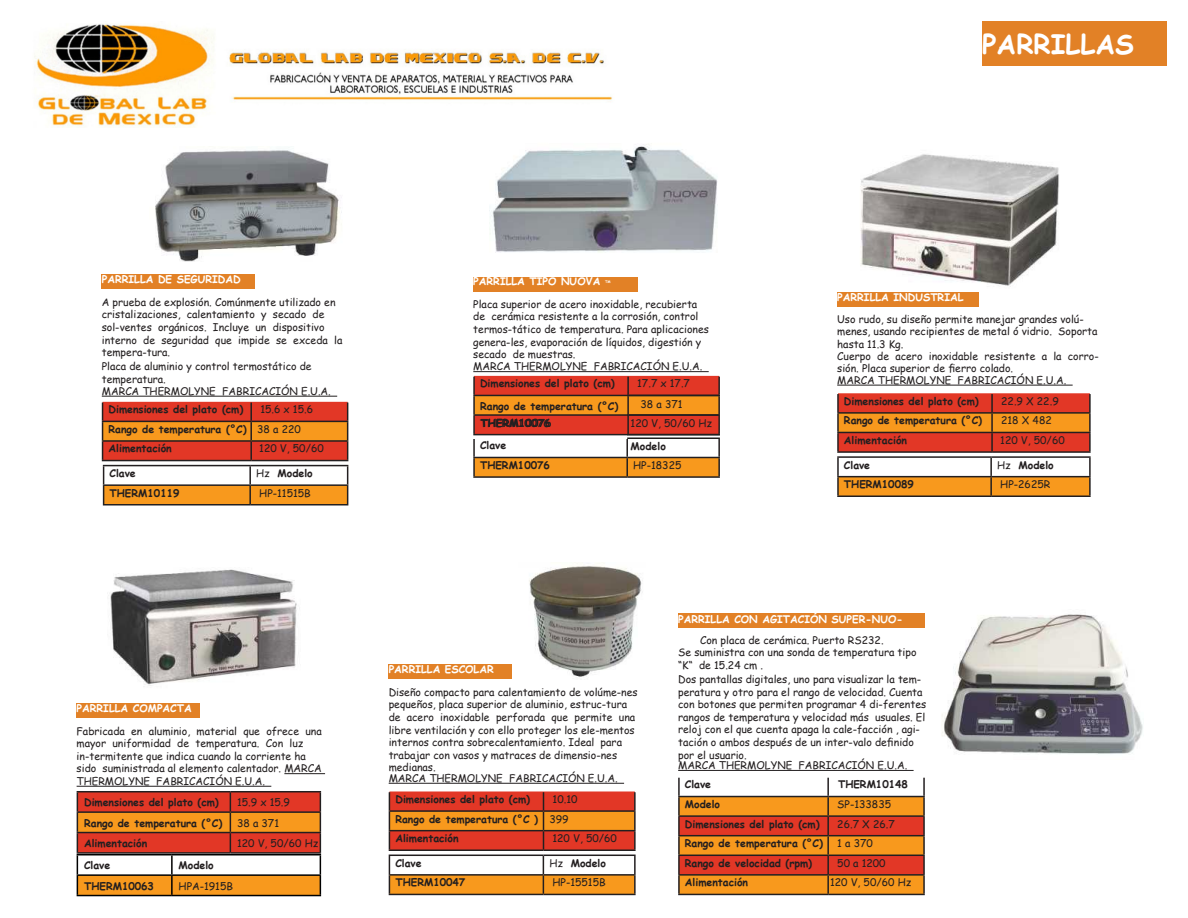
<style>
.page{position:relative;width:1188px;height:918px;background:#fff}
.page>*{position:absolute;margin:0;border:0;box-sizing:border-box;transform-origin:0 0}
.t1{font:700 27px "Comic Sans MS";color:#fff}
.t2{font:10.5px/12.6px "Comic Sans MS";color:#231f20}
.t3{font:700 10.5px/19.6px "Comic Sans MS";color:#231f20}
.t4{font:700 10.5px "Comic Sans MS";color:#fff}
.t5{font:700 3.6px "Comic Sans MS";color:#fff}
.s1{font-weight:700}
.s2{font-weight:400}
</style>
<div class="page">
<img style="left:34px;top:24px;width:579px;height:104px">
<div style="left:77px;top:703px;width:123px;height:15px;background:#e28126"></div>
<div style="left:982px;top:21px;width:185px;height:45px;background:#e28126"></div>
<div style="left:102px;top:274px;width:153px;height:15px;background:#e28126"></div>
<hr style="left:102px;top:396px;width:235px;height:1px;background:#231f20">
<div style="left:678px;top:614px;width:247px;height:14px;background:#e28126"></div>
<hr style="left:284px;top:773px;width:41px;height:1px;background:#231f20">
<hr style="left:77px;top:786px;width:194px;height:1px;background:#231f20">
<img style="left:155px;top:150px;width:187px;height:112px">
<img style="left:110px;top:569px;width:187px;height:117px">
<div style="left:473px;top:277px;width:164px;height:15px;background:#e28126"></div>
<div style="left:837px;top:292px;width:141px;height:15px;background:#e28126"></div>
<svg style="left:837px;top:393px;width:254px;height:58px;background:#db5424"></svg>
<hr style="left:837px;top:451px;width:155px;height:2px;background:#231f20">
<hr style="left:992px;top:451px;width:99px;height:2px;background:#231f20">
<hr style="left:837px;top:456px;width:154px;height:2px;background:#231f20">
<hr style="left:991px;top:456px;width:100px;height:2px;background:#231f20">
<svg style="left:837px;top:458px;width:254px;height:38px"></svg>
<hr style="left:837px;top:496px;width:154px;height:1px;background:#231f20">
<hr style="left:991px;top:496px;width:100px;height:1px;background:#231f20">
<svg style="left:389px;top:791px;width:247px;height:58px;background:#dc5525"></svg>
<hr style="left:389px;top:849px;width:155px;height:2px;background:#231f20">
<hr style="left:544px;top:849px;width:92px;height:2px;background:#231f20">
<hr style="left:389px;top:855px;width:154px;height:1px;background:#231f20">
<hr style="left:543px;top:855px;width:93px;height:1px;background:#231f20">
<svg style="left:389px;top:856px;width:247px;height:38px"></svg>
<hr style="left:389px;top:894px;width:154px;height:1px;background:#231f20">
<hr style="left:543px;top:894px;width:93px;height:1px;background:#231f20">
<hr style="left:473px;top:371px;width:236px;height:1px;background:#231f20">
<svg style="left:102px;top:402px;width:246px;height:103px"></svg>
<hr style="left:103px;top:504px;width:147px;height:2px;background:#231f20">
<hr style="left:250px;top:504px;width:98px;height:2px;background:#231f20">
<div style="left:389px;top:665px;width:123px;height:14px;background:#e28126"></div>
<hr style="left:389px;top:783px;width:235px;height:1px;background:#231f20">
<hr style="left:837px;top:385px;width:236px;height:1px;background:#231f20">
<svg style="left:678px;top:778px;width:247px;height:116px;background:#e08042"></svg>
<hr style="left:678px;top:894px;width:150px;height:1px;background:#231f20">
<hr style="left:828px;top:894px;width:97px;height:1px;background:#231f20">
<svg style="left:473px;top:376px;width:247px;height:100px"></svg>
<hr style="left:473px;top:476px;width:154px;height:2px;background:#231f20">
<hr style="left:627px;top:476px;width:93px;height:2px;background:#231f20">
<hr style="left:627px;top:395px;width:93px;height:1px;background:#231f20">
<hr style="left:678px;top:770px;width:236px;height:1px;background:#231f20">
<img style="left:942px;top:614px;width:201px;height:140px">
<img style="left:489px;top:144px;width:229px;height:109px">
<img style="left:529px;top:563px;width:114px;height:114px">
<img style="left:860px;top:154px;width:199px;height:133px">
<hr style="left:77px;top:791px;width:153px;height:1px;background:#231f20">
<hr style="left:230px;top:791px;width:91px;height:1px;background:#231f20">
<svg style="left:77px;top:792px;width:244px;height:103px"></svg>
<hr style="left:77px;top:895px;width:95px;height:1px;background:#000">
<hr style="left:172px;top:895px;width:149px;height:1px;background:#000">
<h1 class="t1" style="left:982px;top:24px;width:153px">PARRILLAS</h1>
<p class="t4" style="left:102px;top:271px;width:140px">PARRILLA DE SEGURIDAD</p>
<p class="t2" style="left:102px;top:295px;width:242px">A prueba de explosión. Comúnmente utilizado en cristalizaciones, calentamiento y secado de sol-ventes orgánicos. Incluye un dispositivo interno de seguridad que impide se exceda la tempera-tura.</p>
<p class="t2" style="left:102px;top:360px;width:231px">Placa de aluminio y control termostático de temperatura.<br>MARCA THERMOLYNE FABRICACIÓN E.U.A.</p>
<p class="t3" style="left:109px;top:399px;width:140px">Dimensiones del plato (cm)<br>Rango de temperatura (°C)<br>Alimentación</p>
<p class="t3" style="left:110px;top:463px;width:71px">Clave<br>THERM10119</p>
<p class="t2" style="left:257px;top:399px;width:68px;line-height:19.6px">15.6 x 15.6<br>38 a 220<br>120 V, 50/60</p>
<p class="t2" style="left:256px;top:463px;width:58px;line-height:19.6px">Hz <span class="s1">Modelo<br></span>HP-11515B</p>
<p class="t4" style="left:77px;top:700px;width:117px">PARRILLA COMPACTA</p>
<p class="t2" style="left:77px;top:724px;width:247px">Fabricada en aluminio, material que ofrece una mayor uniformidad de temperatura. Con luz in-termitente que indica cuando la corriente ha sido suministrada al elemento calentador. MARCA THERMOLYNE FABRICACIÓN E.U.A.</p>
<p class="t3" style="left:84px;top:792px;width:136px">Dimensiones del plato (cm)</p>
<p class="t2" style="left:237px;top:796px;width:54px">15.9 x 15.9</p>
<p class="t3" style="left:84px;top:813px;width:140px">Rango de temperatura (°C)</p>
<p class="t2" style="left:237px;top:816px;width:43px">38 a 371</p>
<p class="t3" style="left:84px;top:833px;width:65px">Alimentación</p>
<p class="t2" style="left:237px;top:836px;width:83px">120 V, 50/60 Hz</p>
<p class="t3" style="left:84px;top:855px;width:28px">Clave</p>
<p class="t3" style="left:179px;top:855px;width:37px">Modelo</p>
<p class="t3" style="left:84px;top:876px;width:71px">THERM10063</p>
<p class="t2" style="left:179px;top:879px;width:56px">HPA-1915B</p>
<p class="t4" style="left:473px;top:274px;width:129px">PARRILLA TIPO NUOVA</p>
<p class="t5" style="left:605px;top:279px;width:7px">TM</p>
<p class="t2" style="left:473px;top:298px;width:237px">Placa superior de acero inoxidable, recubierta de cerámica resistente a la corrosión, control termos-tático de temperatura. Para aplicaciones genera-les, evaporación de líquidos, digestión y secado de muestras.<br>MARCA THERMOLYNE FABRICACIÓN E.U.A.</p>
<p class="t3" style="left:480px;top:372px;width:140px;line-height:22.2px">Dimensiones del plato (cm)<br>Rango de temperatura (°C)</p>
<p class="t3" style="left:480px;top:411px;width:71px;line-height:22.8px">THERM10076<br>Clave</p>
<p class="t3" style="left:480px;top:455px;width:71px">THERM10076</p>
<p class="t2" style="left:637px;top:373px;width:54px;line-height:20.7px;text-align:center">17.7 x 17.7<br>38 a 371</p>
<p class="t2" style="left:631px;top:417px;width:83px">120 V, 50/60 Hz</p>
<p class="t3" style="left:631px;top:436px;width:37px">Modelo</p>
<p class="t2" style="left:633px;top:459px;width:50px">HP-18325</p>
<p class="t4" style="left:837px;top:289px;width:128px">PARRILLA INDUSTRIAL</p>
<p class="t2" style="left:837px;top:312px;width:263px">Uso rudo, su diseño permite manejar grandes volú&shy;menes, usando recipientes de metal ó vidrio. Soporta hasta 11.3 Kg.<br>Cuerpo de acero inoxidable resistente a la corro&shy;sión. Placa superior de fierro colado.<br>MARCA THERMOLYNE FABRICACIÓN E.U.A.</p>
<p class="t3" style="left:844px;top:391px;width:140px">Dimensiones del plato (cm)<br>Rango de temperatura (°C)<br>Alimentación</p>
<p class="t3" style="left:844px;top:455px;width:28px">Clave</p>
<p class="t3" style="left:844px;top:474px;width:71px">THERM10089</p>
<p class="t2" style="left:1000px;top:391px;width:66px;line-height:19.6px">22.9 X 22.9<br>218 X 482<br>120 V, 50/60</p>
<p class="t3" style="left:997px;top:455px;width:58px"><span class="s2">Hz</span> Modelo</p>
<p class="t2" style="left:1000px;top:478px;width:52px">HP-2625R</p>
<p class="t4" style="left:389px;top:661px;width:107px">PARRILLA ESCOLAR</p>
<p class="t2" style="left:389px;top:685px;width:251px">Diseño compacto para calentamiento de volúme-nes pequeños, placa superior de aluminio, estruc-tura de acero inoxidable perforada que permite una libre ventilación y con ello proteger los ele-mentos internos contra sobrecalentamiento. Ideal para trabajar con vasos y matraces de dimensio-nes medianas.</p>
<p class="t2" style="left:389px;top:771px;width:231px">MARCA THERMOLYNE FABRICACIÓN E.U.A.</p>
<p class="t3" style="left:395px;top:789px;width:144px">Dimensiones del plato (cm)<br>Rango de temperatura (°C )<br>Alimentación</p>
<p class="t3" style="left:395px;top:853px;width:71px">Clave<br>THERM10047</p>
<p class="t2" style="left:549px;top:789px;width:69px;line-height:19.6px">10.10<br>399<br>120 V, 50/60</p>
<p class="t2" style="left:549px;top:853px;width:58px;line-height:19.6px">Hz <span class="s1">Modelo<br></span>HP-15515B</p>
<p class="t4" style="left:678px;top:611px;width:226px">PARRILLA CON AGITACIÓN SUPER-NUO-</p>
<p class="t2" style="left:678px;top:633px;width:240px;text-indent:22px">Con placa de cerámica. Puerto RS232.<br>Se suministra con una sonda de temperatura tipo “K“ de 15.24 cm .</p>
<p class="t2" style="left:678px;top:673px;width:250px">Dos pantallas digitales, uno para visualizar la tem&shy;peratura y otro para el rango de velocidad. Cuenta con botones que permiten programar 4 di-ferentes rangos de temperatura y velocidad más usuales. El reloj con el que cuenta apaga la cale-facción , agi&shy;tación o ambos después de un inter-valo definido por el usuario.</p>
<p class="t2" style="left:678px;top:759px;width:231px">MARCA THERMOLYNE FABRICACIÓN E.U.A.</p>
<p class="t3" style="left:685px;top:774px;width:140px">Clave<br>Modelo<br>Dimensiones del plato (cm)<br>Rango de temperatura (°C)<br>Rango de velocidad (rpm)<br>Alimentación</p>
<p class="t3" style="left:838px;top:774px;width:71px">THERM10148</p>
<p class="t2" style="left:837px;top:798px;width:55px">SP-133835</p>
<p class="t2" style="left:837px;top:817px;width:59px">26.7 X 26.7</p>
<p class="t2" style="left:837px;top:837px;width:37px">1 a 370</p>
<p class="t2" style="left:837px;top:856px;width:50px">50 a 1200</p>
<p class="t2" style="left:830px;top:876px;width:83px">120 V, 50/60 Hz</p>
</div>
